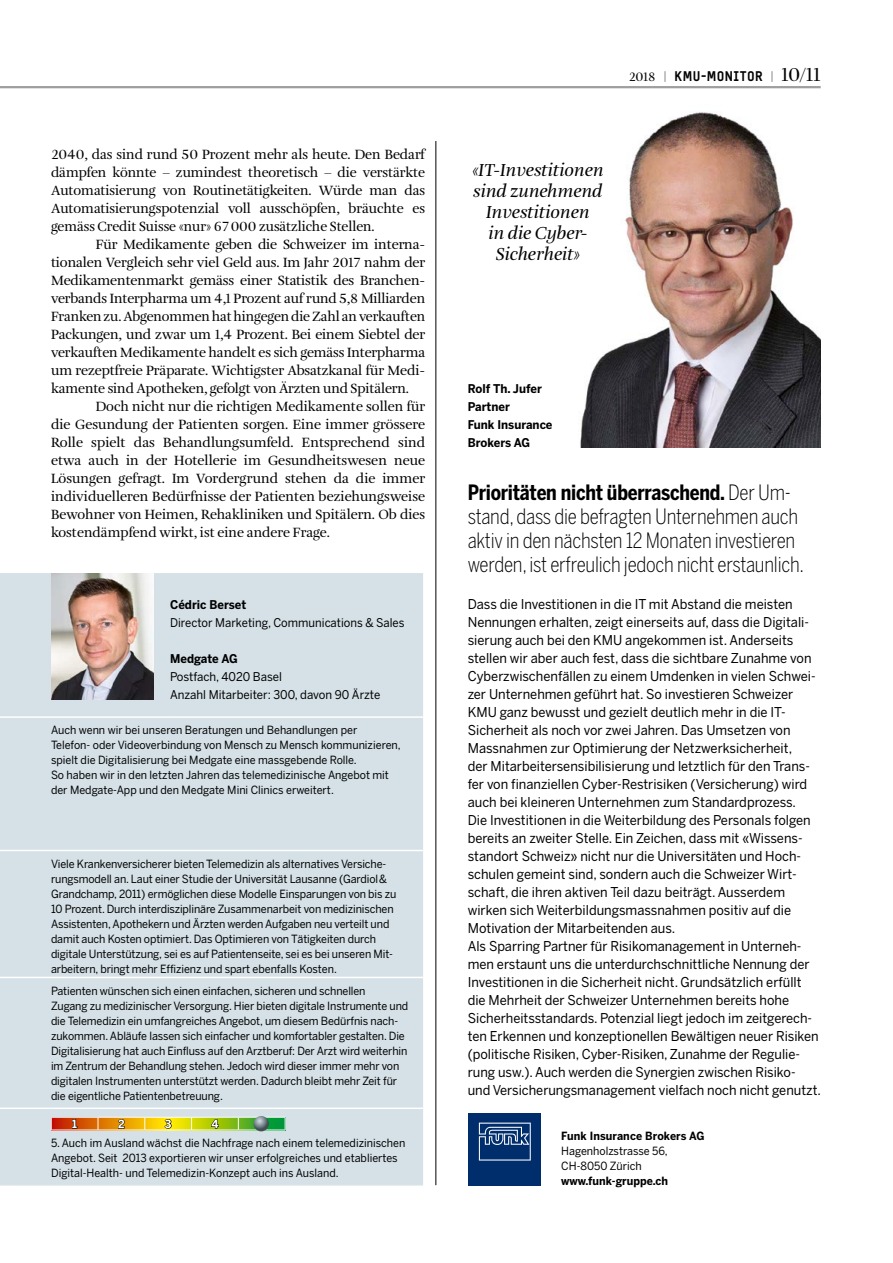
<style>
.page{position:relative;width:893px;height:1263px;background:#fff}
.page>*{position:absolute;margin:0;border:0;box-sizing:border-box;transform-origin:0 0}
.t1{font:300 21px/24px "Benton Sans Cond";letter-spacing:-.01em;color:#000;scale:.95 1}
.t2{font:italic 18px/21px "Amalia Pro";letter-spacing:-.005em;color:#000;text-align:center;scale:1.05 1}
.t3{font:13.8px/18px "Amalia Pro";letter-spacing:-.005em;color:#000;text-align:justify}
.t4{font:13.5px/18px "Benton Sans";color:#000;scale:.95 1}
.t5{font:900 13.5px "Typestar Pro";letter-spacing:.03em;color:#000}
.t6{font:700 12px/18px "Benton Sans";color:#000;scale:.95 1}
.t7{font:12px/18px "Benton Sans";color:#000;scale:.95 1}
.t8{font:12px "Benton Sans";color:#000;scale:.94 1}
.t9{font:11.25px/15px "Benton Sans";letter-spacing:-.01em;color:#000;scale:.95 1}
.t10{font:700 11.25px "Benton Sans";color:#000;scale:.95 1}
.t11{font:700 11.25px "Benton Sans";color:#fff;scale:.95 1}
.s1{font-family:"Amalia Pro";font-weight:400;font-size:12.75px}
.s2{font-family:"Amalia Pro";font-weight:400;font-size:19.5px}
.s3{font-weight:700}
</style>
<div class="page">
<hr style="left:0;top:86px;width:821px;height:2px;background:#9d9e9e">
<img style="left:580px;top:112px;width:241px;height:335px">
<div style="left:0;top:573px;width:423px;height:612px;background:#d5e1e7"></div>
<hr style="left:0;top:1185px;width:51px;height:1px;background:#e1e8ec">
<hr style="left:51px;top:1185px;width:119px;height:1px;background:#e1e8ec">
<hr style="left:170px;top:1185px;width:253px;height:1px;background:#e1e8ec">
<hr style="left:0;top:716px;width:51px;height:2px;background:#fff">
<hr style="left:51px;top:716px;width:119px;height:2px;background:#fff">
<hr style="left:170px;top:716px;width:253px;height:2px;background:#fff">
<hr style="left:0;top:850px;width:51px;height:1px;background:#fff">
<hr style="left:51px;top:850px;width:119px;height:1px;background:#fff">
<hr style="left:170px;top:850px;width:253px;height:1px;background:#fff">
<hr style="left:0;top:977px;width:51px;height:1px;background:#fff">
<hr style="left:51px;top:977px;width:119px;height:1px;background:#fff">
<hr style="left:170px;top:977px;width:253px;height:1px;background:#fff">
<hr style="left:0;top:1107px;width:51px;height:2px;background:#fff">
<hr style="left:51px;top:1107px;width:119px;height:2px;background:#fff">
<hr style="left:170px;top:1107px;width:253px;height:2px;background:#fff">
<hr style="left:436px;top:141px;width:1px;height:1044px;background:#000">
<img style="left:51px;top:573px;width:102px;height:126px">
<hr style="left:51px;top:1130px;width:47px;height:1px;background:#fff">
<hr style="left:98px;top:1130px;width:47px;height:1px;background:#fff">
<hr style="left:145px;top:1130px;width:47px;height:1px;background:#fff">
<hr style="left:192px;top:1130px;width:46px;height:1px;background:#fff">
<hr style="left:238px;top:1130px;width:47px;height:1px;background:#fff">
<svg style="left:51px;top:1117px;width:235px;height:13px;background:#b7a226"></svg>
<svg style="left:254px;top:1116px;width:15px;height:15px"></svg>
<div style="left:469px;top:1113px;width:72px;height:72px;background:#002e6d"></div>
<svg style="left:479px;top:1122px;width:52px;height:38px"></svg>
<p class="t3" style="left:51px;top:146px;width:376px">2040, das sind rund 50 Prozent mehr als heute. Den Bedarf dämpfen könnte – zumindest theoretisch – die verstärkte Automatisierung von Routinetätigkeiten. Würde man das Automatisierungspotenzial voll ausschöpfen, bräuchte es gemäss Credit Suisse «nur» 67000 zusätzliche Stellen.</p>
<p class="t3" style="left:51px;top:236px;width:376px;text-indent:45px">Für Medikamente geben die Schweizer im interna&shy;tionalen Vergleich sehr viel Geld aus. Im Jahr 2017 nahm der Medikamentenmarkt gemäss einer Statistik des Branchen&shy;verbands Interpharma um 4,1 Prozent auf rund 5,8 Milliarden Franken zu. Abgenommen hat hingegen die Zahl an verkauften Packungen, und zwar um 1,4 Prozent. Bei einem Siebtel der verkauften Medikamente handelt es sich gemäss Interpharma um rezeptfreie Präparate. Wichtigster Absatzkanal für Medi&shy;kamente sind Apotheken, gefolgt von Ärzten und Spitälern.</p>
<p class="t3" style="left:51px;top:398px;width:376px;text-indent:45px">Doch nicht nur die richtigen Medikamente sollen für die Gesundung der Patienten sorgen. Eine immer grössere Rolle spielt das Behandlungsumfeld. Entsprechend sind etwa auch in der Hotellerie im Gesundheitswesen neue Lösungen gefragt. Im Vordergrund stehen da die immer individuelleren Bedürfnisse der Patienten beziehungsweise Bewohner von Heimen, Rehakliniken und Spitälern. Ob dies kostendämpfend wirkt, ist eine andere Frage.</p>
<p class="t6" style="left:170px;top:596px;width:82px">Cédric Berset</p>
<p class="t8" style="left:170px;top:616px;width:251px">Director Marketing, Communications &amp; Sales</p>
<p class="t6" style="left:170px;top:650px;width:73px">Medgate AG</p>
<p class="t7" style="left:170px;top:668px;width:223px">Postfach, 4020 Basel<br>Anzahl Mitarbeiter: 300, davon 90 Ärzte</p>
<p class="t9" style="left:51px;top:723px;width:370px">Auch wenn wir bei unseren Beratungen und Behandlungen per<br>Telefon- oder Videoverbindung von Mensch zu Mensch kommunizieren, spielt die Digitalisierung bei Medgate eine massgebende Rolle.<br>So haben wir in den letzten Jahren das telemedizinische Angebot mit der Medgate-App und den Medgate Mini Clinics erweitert.</p>
<p class="t9" style="left:51px;top:856px;width:365px">Viele Krankenversicherer bieten Telemedizin als alternatives Versiche&shy;rungsmodell an. Laut einer Studie der Universität Lausanne (Gardiol&amp; Grandchamp, 2011) ermöglichen diese Modelle Einsparungen von bis zu 10 Prozent. Durch interdisziplinäre Zusammenarbeit von medizinischen Assistenten, Apothekern und Ärzten werden Aufgaben neu verteilt und damit auch Kosten optimiert. Das Optimieren von Tätigkeiten durch digitale Unterstützung, sei es auf Patientenseite, sei es bei unseren Mit&shy;arbeitern, bringt mehr Effizienz und spart ebenfalls Kosten.</p>
<p class="t9" style="left:51px;top:983px;width:378px">Patienten wünschen sich einen einfachen, sicheren und schnellen<br>Zugang zu medizinischer Versorgung. Hier bieten digitale Instrumente und die Telemedizin ein umfangreiches Angebot, um diesem Bedürfnis nach&shy;zukommen. Abläufe lassen sich einfacher und komfortabler gestalten. Die Digitalisierung hat auch Einfluss auf den Arztberuf: Der Arzt wird weiterhin im Zentrum der Behandlung stehen. Jedoch wird dieser immer mehr von digitalen Instrumenten unterstützt werden. Dadurch bleibt mehr Zeit für die eigentliche Patientenbetreuung.</p>
<p class="t9" style="left:51px;top:1135px;width:374px">5. Auch im Ausland wächst die Nachfrage nach einem telemedizinischen<br>Angebot. Seit 2013 exportieren wir unser erfolgreiches und etabliertes<br>Digital-Health- und Telemedizin-Konzept auch ins Ausland.</p>
<p class="t11" style="left:72px;top:1117px;width:7px">1</p>
<p class="t11" style="left:118px;top:1117px;width:8px">2</p>
<p class="t11" style="left:165px;top:1117px;width:9px">3</p>
<p class="t11" style="left:211px;top:1117px;width:9px">4</p>
<p class="t5" style="left:629px;top:67px;width:193px"><span class="s1">2018 |</span> KMU-MONITOR <span class="s1">|</span> <span class="s2">10/11</span></p>
<h2 class="t2" style="left:472px;top:160px;width:127px">«IT-Investitionen sind zunehmend<br>Investitionen<br>in die Cyber-<br>Sicherheit»</h2>
<p class="t6" style="left:468px;top:380px;width:91px">Rolf Th. Jufer<br>Partner<br>Funk Insurance<br>Brokers AG</p>
<h1 class="t1" style="left:468px;top:480px;width:356px"><span class="s3">Prioritäten nicht überraschend.</span> Der Um&shy;stand, dass die befragten Unternehmen auch aktiv in den nächsten 12 Monaten investieren werden, ist erfreulich jedoch nicht erstaunlich.</h1>
<p class="t4" style="left:468px;top:595px;width:373px">Dass die Investitionen in die IT mit Abstand die meisten Nennungen erhalten, zeigt einerseits auf, dass die Digitali&shy;sierung auch bei den KMU angekommen ist. Anderseits stellen wir aber auch fest, dass die sichtbare Zunahme von Cyberzwischenfällen zu einem Umdenken in vielen Schwei&shy;zer Unternehmen geführt hat. So investieren Schweizer KMU ganz bewusst und gezielt deutlich mehr in die IT-Sicherheit als noch vor zwei Jahren. Das Umsetzen von Massnahmen zur Optimierung der Netzwerksicherheit,<br>der Mitarbeitersensibilisierung und letztlich für den Trans&shy;fer von finanziellen Cyber-Restrisiken (Versicherung) wird auch bei kleineren Unternehmen zum Standardprozess.<br>Die Investitionen in die Weiterbildung des Personals folgen bereits an zweiter Stelle. Ein Zeichen, dass mit «Wissens&shy;standort Schweiz» nicht nur die Universitäten und Hoch&shy;schulen gemeint sind, sondern auch die Schweizer Wirt&shy;schaft, die ihren aktiven Teil dazu beiträgt. Ausserdem wirken sich Weiterbildungsmassnahmen positiv auf die Motivation der Mitarbeitenden aus.<br>Als Sparring Partner für Risikomanagement in Unterneh&shy;men erstaunt uns die unterdurchschnittliche Nennung der Investitionen in die Sicherheit nicht. Grundsätzlich erfüllt die Mehrheit der Schweizer Unternehmen bereits hohe Sicherheitsstandards. Potenzial liegt jedoch im zeitgerech&shy;ten Erkennen und konzeptionellen Bewältigen neuer Risiken (politische Risiken, Cyber-Risiken, Zunahme der Regulie&shy;rung usw.). Auch werden die Synergien zwischen Risiko&shy;und Versicherungsmanagement vielfach noch nicht genutzt.</p>
<p class="t10" style="left:561px;top:1129px;width:152px">Funk Insurance Brokers AG</p>
<p class="t9" style="left:561px;top:1144px;width:113px">Hagenholzstrasse 56,<br>CH-8050 Zürich</p>
<p class="t10" style="left:561px;top:1174px;width:114px">www.funk-gruppe.ch</p>
</div>
